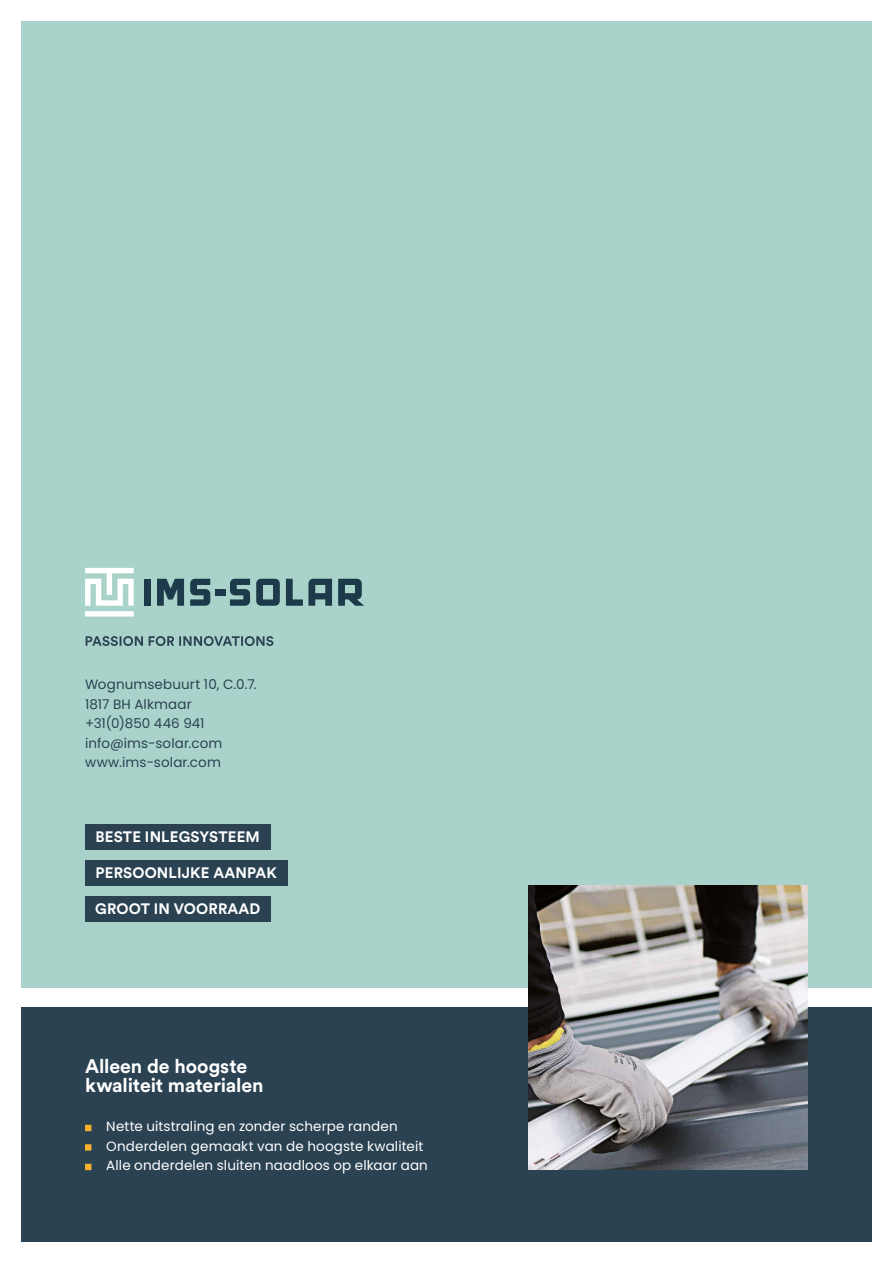
<style>
.page{position:relative;width:893px;height:1263px;background:#fff}
.page>*{position:absolute;margin:0;border:0;box-sizing:border-box;transform-origin:0 0}
.t1{font:700 19.5px/19.5px "Circular Std";letter-spacing:-.005em;color:#fff}
.t2{font:700 15px "Circular Std";letter-spacing:.01em;color:#fff}
.t3{font:13.5px/19.5px "Poppins";letter-spacing:.01em;color:#fff}
.t4{font:13.5px/19.5px "Poppins";letter-spacing:.01em;color:#2b4252}
</style>
<div class="page">
<div style="left:21px;top:21px;width:851px;height:967px;background:#a9d3ca"></div>
<div style="left:21px;top:1007px;width:851px;height:235px;background:#2b4252"></div>
<div style="left:85px;top:824px;width:185px;height:25px;background:#2b4252"></div>
<div style="left:85px;top:896px;width:185px;height:26px;background:#2b4252"></div>
<div style="left:85px;top:860px;width:203px;height:25px;background:#2b4252"></div>
<svg style="left:85px;top:1125px;width:6px;height:6px"></svg>
<svg style="left:85px;top:1144px;width:6px;height:7px"></svg>
<svg style="left:85px;top:1164px;width:6px;height:6px"></svg>
<img style="left:529px;top:885px;width:279px;height:284px">
<svg style="left:85px;top:568px;width:49px;height:48px"></svg>
<div style="left:144px;top:579px;width:7px;height:27px;background:#1c3a49"></div>
<svg style="left:157px;top:579px;width:27px;height:27px"></svg>
<svg style="left:190px;top:579px;width:20px;height:27px"></svg>
<svg style="left:230px;top:579px;width:20px;height:27px"></svg>
<svg style="left:256px;top:579px;width:24px;height:27px"></svg>
<svg style="left:286px;top:579px;width:46px;height:27px"></svg>
<svg style="left:338px;top:579px;width:26px;height:27px"></svg>
<div style="left:215px;top:589px;width:10px;height:6px;background:#1c3a49"></div>
<svg style="left:86px;top:636px;width:187px;height:10px"></svg>
<p class="t4" style="left:85px;top:675px;width:173px">Wognumsebuurt 10, C.0.7.<br>1817 BH Alkmaar +31(0)850 446 941 info@ims-solar.com www.ims-solar.com</p>
<p class="t2" style="left:96px;top:827px;width:166px">BESTE INLEGSYSTEEM</p>
<p class="t2" style="left:96px;top:863px;width:183px">PERSOONLIJKE AANPAK</p>
<p class="t2" style="left:95px;top:899px;width:167px">GROOT IN VOORRAAD</p>
<h1 class="t1" style="left:85px;top:1055px;width:180px">Alleen de hoogste kwaliteit materialen</h1>
<p class="t3" style="left:106px;top:1117px;width:323px">Nette uitstraling en zonder scherpe randen<br>Onderdelen gemaakt van de hoogste kwaliteit<br>Alle onderdelen sluiten naadloos op elkaar aan</p>
</div>
